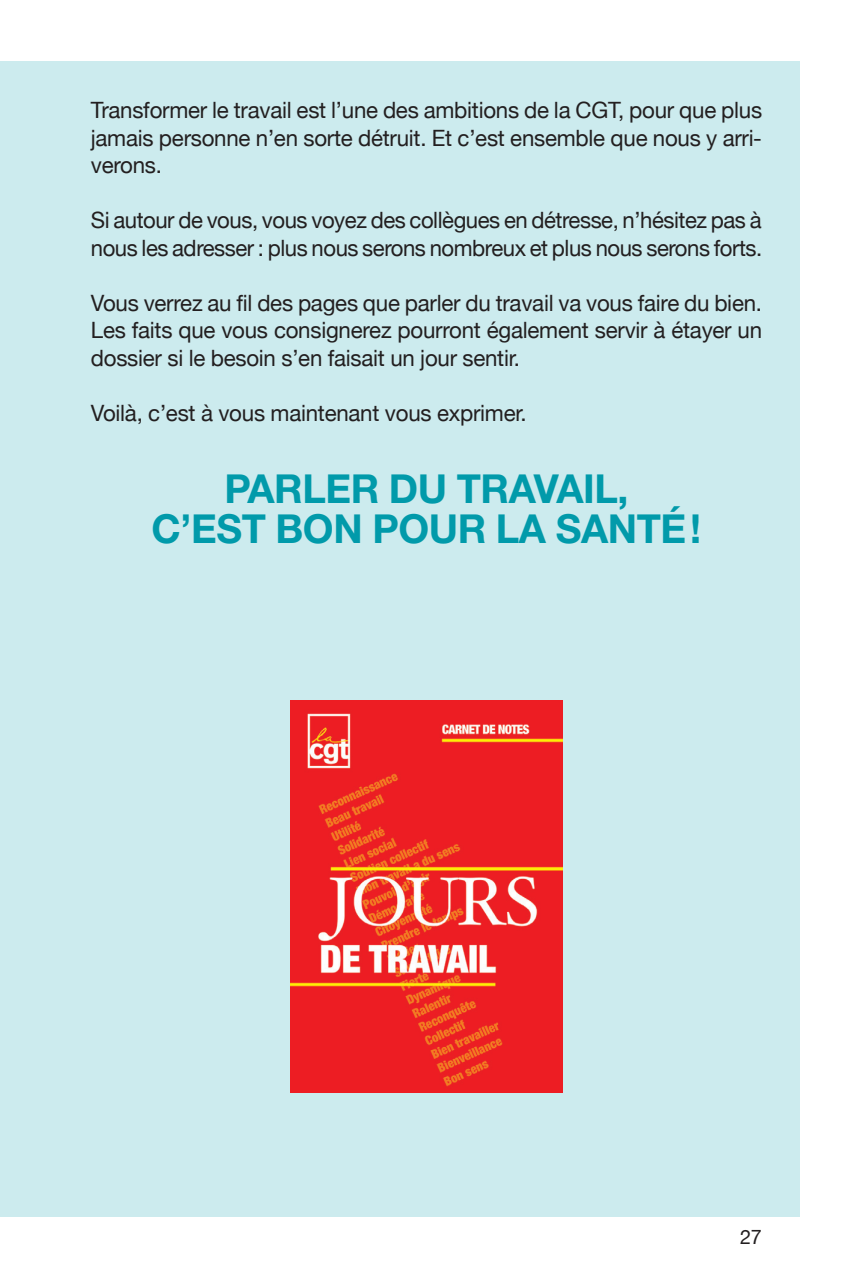
<style>
.page{position:relative;width:855px;height:1276px;background:#fff}
.page>*{position:absolute;margin:0;border:0;box-sizing:border-box;transform-origin:0 0}
.exergue_gras{font:700 40px/40px "Helvetica Neue";letter-spacing:-.01em;color:#019aaa;text-align:center}
.Texte_courant{font:22.5px/27.5px "Helvetica Neue";letter-spacing:-.01em;color:#231f20;text-align:justify}
.t1{font:20px "Helvetica Neue";color:#231f20}
</style>
<div class="page">
<div style="left:0;top:61px;width:799px;height:1155px;background:#ccebee"></div>
<img style="left:290px;top:700px;width:272px;height:392px">
<p class="Texte_courant" style="left:91px;top:98px;width:672px">Transformer le travail est l’une des ambitions de la CGT, pour que plus jamais personne n’en sorte détruit. Et c’est ensemble que nous y arri&shy;verons.</p>
<p class="Texte_courant" style="left:91px;top:208px;width:672px">Si autour de vous, vous voyez des collègues en détresse, n’hésitez pas à nous les adresser : plus nous serons nombreux et plus nous serons forts.</p>
<p class="Texte_courant" style="left:91px;top:290px;width:672px">Vous verrez au fil des pages que parler du travail va vous faire du bien.<br>Les faits que vous consignerez pourront également servir à étayer un dossier si le besoin s’en faisait un jour sentir.</p>
<p class="Texte_courant" style="left:91px;top:400px;width:437px">Voilà, c’est à vous maintenant vous exprimer.</p>
<p class="exergue_gras" style="left:151px;top:468px;width:550px">PARLER DU TRAVAIL,<br>C’EST BON POUR LA SANTÉ!</p>
<p class="t1" style="left:739px;top:1222px;width:23px">27</p>
</div>
